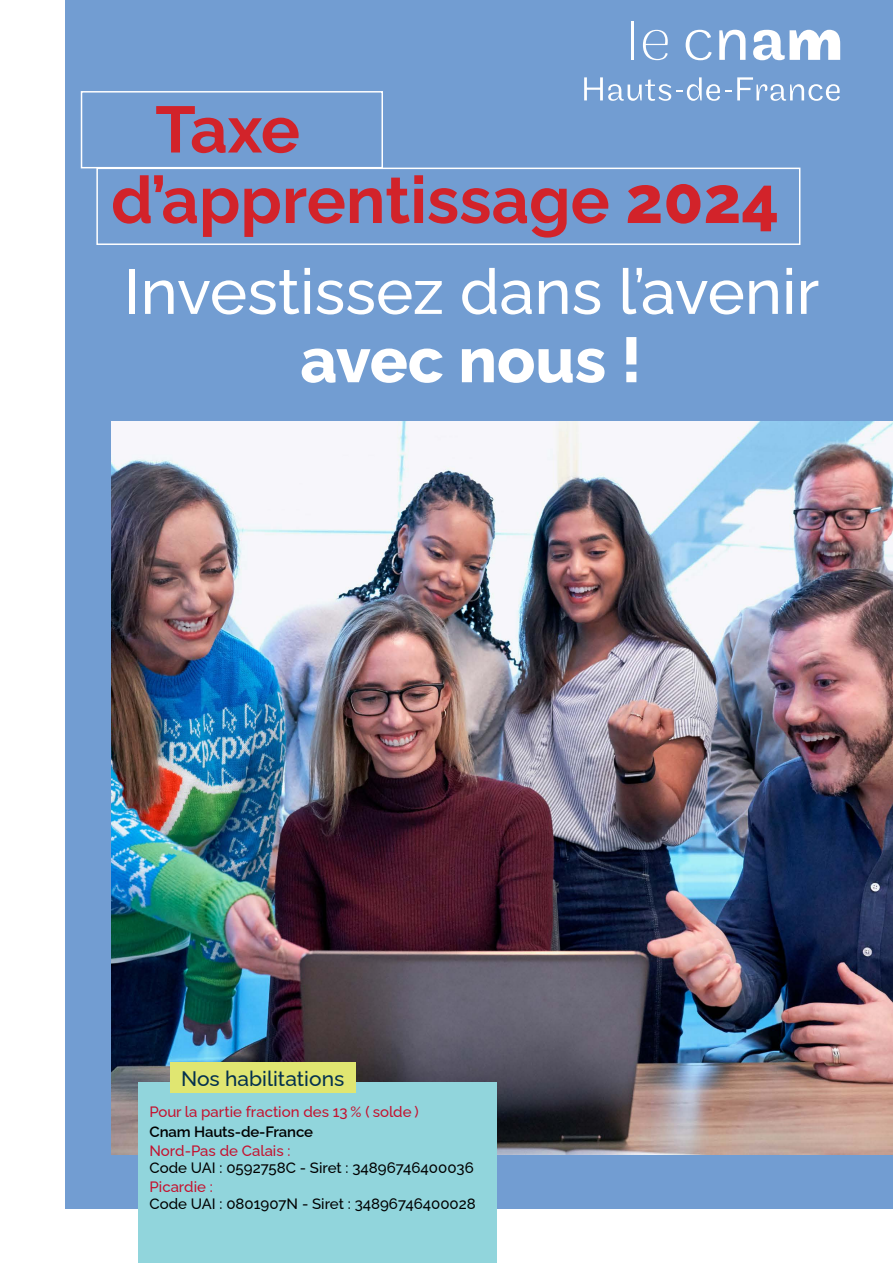
<style>
.page{position:relative;width:893px;height:1263px;background:#fff}
.page>*{position:absolute;margin:0;border:0;box-sizing:border-box;transform-origin:0 0}
.t1{font:700 65.4px/70.5px "Raleway";color:#d2232a}
.t2{font:500 63px "Raleway";color:#fff}
.t3{font:800 63px "Raleway";color:#fff}
.t4{font:500 21px "Raleway";color:#04314e}
.t5{font:500 15px "Raleway";color:#000}
.t6{font:500 15px "Raleway";color:#c4122f}
.t7{font:600 15px "Raleway";letter-spacing:-.01em;color:#000}
.s1{font-weight:800}
</style>
<div class="page">
<div style="left:66px;top:0;width:827px;height:1208px;background:#729dd2"></div>
<svg style="left:584px;top:77px;width:256px;height:24px"></svg>
<svg style="left:643px;top:30px;width:25px;height:30px"></svg>
<hr style="left:631px;top:22px;width:2px;height:38px;background:#fff">
<svg style="left:686px;top:30px;width:26px;height:30px"></svg>
<svg style="left:719px;top:30px;width:26px;height:30px"></svg>
<svg style="left:753px;top:30px;width:87px;height:30px"></svg>
<img style="left:111px;top:422px;width:782px;height:733px">
<div style="left:96px;top:168px;width:704px;height:77px;border:2px solid #fff"></div>
<div style="left:81px;top:91px;width:302px;height:77px;border:2px solid #fff"></div>
<div style="left:138px;top:1082px;width:358px;height:181px;background:#91d5dc"></div>
<div style="left:170px;top:1062px;width:186px;height:30px;background:#e0e671"></div>
<h1 class="t1" style="left:111px;top:87px;width:670px;text-indent:44px">Taxe d’apprentissage <span class="s1">2024</span></h1>
<h2 class="t2" style="left:124px;top:241px;width:697px">Investissez dans l’avenir</h2>
<h2 class="t3" style="left:300px;top:310px;width:343px">avec nous !</h2>
<h3 class="t4" style="left:181px;top:1062px;width:165px">Nos habilitations</h3>
<p class="t6" style="left:150px;top:1100px;width:271px">Pour la partie fraction des 13 % ( solde )</p>
<p class="t7" style="left:150px;top:1120px;width:165px">Cnam Hauts-de-France</p>
<p class="t6" style="left:150px;top:1139px;width:142px">Nord-Pas de Calais :</p>
<p class="t5" style="left:150px;top:1156px;width:326px">Code UAI : 0592758C - Siret : 34896746400036</p>
<p class="t6" style="left:150px;top:1175px;width:65px">Picardie :</p>
<p class="t5" style="left:150px;top:1192px;width:328px">Code UAI : 0801907N - Siret : 34896746400028</p>
</div>
